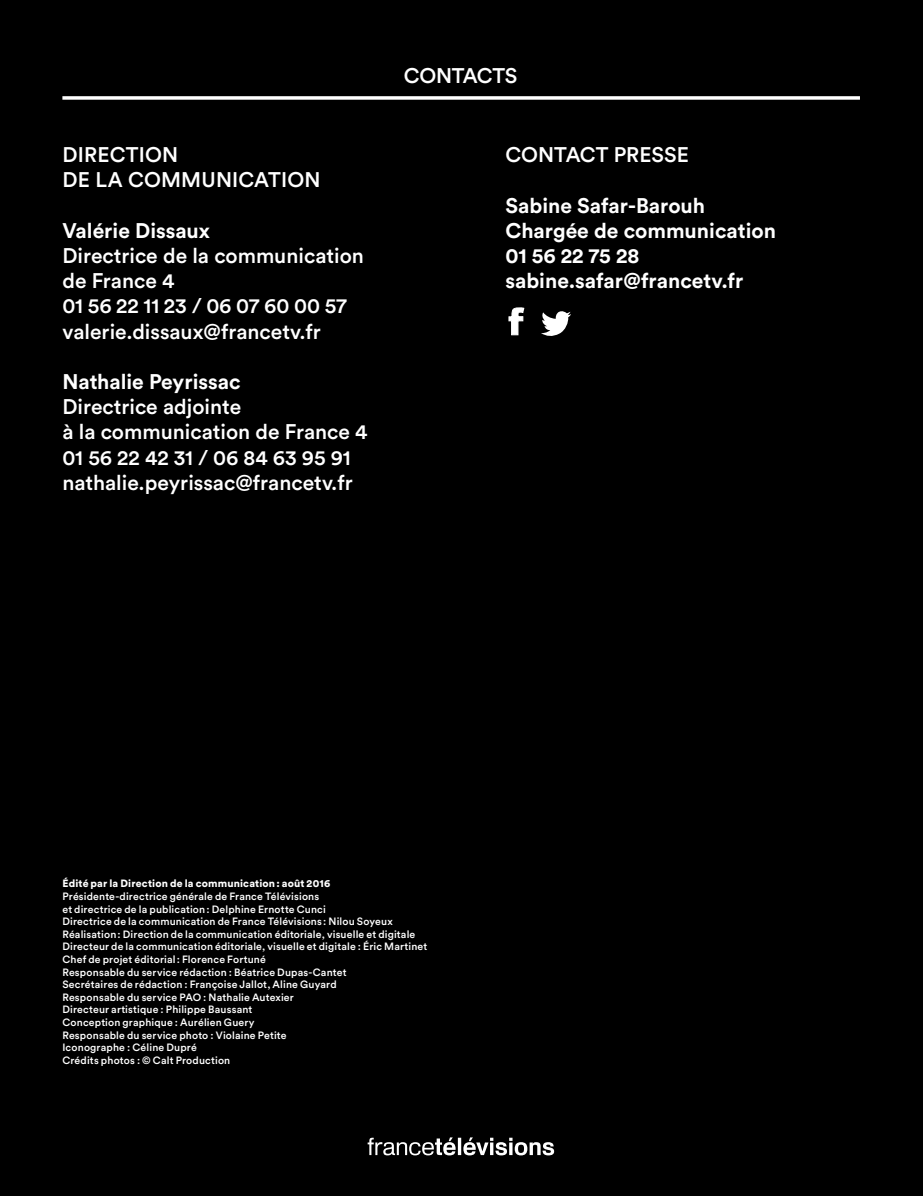
<style>
.page{position:relative;width:923px;height:1196px;background:#000}
.page>*{position:absolute;margin:0;border:0;box-sizing:border-box;transform-origin:0 0}
.t1{font:500 21px/25.2px "Circular Std";color:#fff}
.t2{font:700 21px/25.2px "Circular Std";color:#fff}
.t3{font:500 10.5px/12.6px "Circular Std";letter-spacing:.02em;color:#fff}
.t4{font:900 10.5px "Circular Std";letter-spacing:.015em;color:#fff}
</style>
<div class="page">
<svg style="left:368px;top:1137px;width:186px;height:18px"></svg>
<svg style="left:62px;top:96px;width:798px;height:4px;background:#dfdfdf"></svg>
<svg style="left:509px;top:307px;width:15px;height:28px"></svg>
<svg style="left:541px;top:311px;width:30px;height:25px"></svg>
<h1 class="t1" style="left:63px;top:142px;width:259px">direction<br>de la comm unication</h1>
<h1 class="t2" style="left:62px;top:217px;width:149px">Valérie Dissaux</h1>
<h1 class="t1" style="left:62px;top:243px;width:303px">Directrice de la communication de France 4<br>01 56 22 11 23 / 06 07 60 00 57 valerie.dissaux@francetv.fr</h1>
<h1 class="t2" style="left:62px;top:368px;width:180px">Nathalie Peyrissac</h1>
<h1 class="t1" style="left:62px;top:394px;width:307px">Directrice adjointe<br>à la communication de France 4<br>01 56 22 42 31 / 06 84 63 95 91 nathalie.peyrissac@francetv.fr</h1>
<h1 class="t1" style="left:404px;top:62px;width:112px">Contacts</h1>
<h1 class="t1" style="left:505px;top:142px;width:32px">CONTA</h1>
<h1 class="t1" style="left:580px;top:142px;width:110px">CT PRESSE</h1>
<h1 class="t2" style="left:505px;top:192px;width:272px">Sabine Safar-Barouh<br>Chargée de communication<br>01 56 22 75 28 sabine.safar@francetv.fr</h1>
<p class="t4" style="left:62px;top:876px;width:269px">Édité par la Direction de la communication: août 2016</p>
<p class="t3" style="left:62px;top:889px;width:366px">Présidente-directrice générale de France Télévisions<br>et directrice de la publication: Delphine Ernotte Cunci<br>Directrice de la communication de France Télévisions: N ilou Soyeux Réalisation: Direction de la communication éditoriale, visuelle et digitale Directeur de la communication éditoriale, visuelle et digitale : Éric Martinet Chef de projet éditorial: Florence Fortuné<br>Responsable du service rédaction : Béatrice Dupas-Cantet<br>Secrétaires de rédaction : Françoise Jallot, Aline Guyard<br>Responsable du service PAO : N athalie Autexier<br>Directeur artistique : Philippe Baussant<br>Conception graphique : Aurélien Guery<br>Responsable du service photo : Violaine Petite<br>Iconographe : Céline Dupré<br>Crédits photos : © Calt Production</p>
</div>
